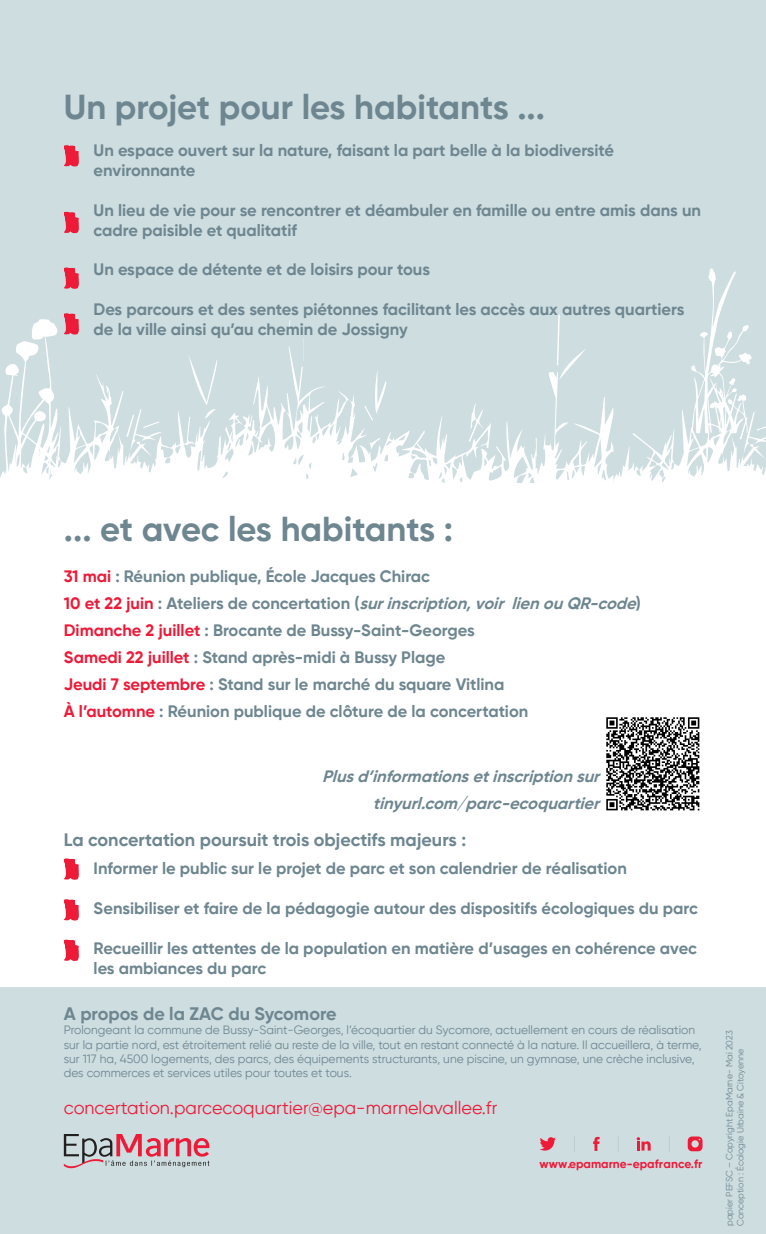
<style>
.page{position:relative;width:766px;height:1234px;background:#fff}
.page>*{position:absolute;margin:0;border:0;box-sizing:border-box;transform-origin:0 0}
.t1{font:700 34.5px "Gilroy";color:#6e8690}
.t2{font:700 18px "Gilroy";color:#6e8690}
.t3{font:18px "Gilroy";color:#ed1a38}
.t4{font:700 16.5px/19.8px "Gilroy";color:#6e8690}
.t5{font:italic 700 16.5px "Gilroy";color:#6e8690}
.t6{font:12px/14.4px "Gilroy";color:#6e8690}
.t7{font:700 12px "Gilroy";color:#ed1a38}
.t8{font:9px "Gilroy";color:#6e8690}
.s1{color:#ed1a38}
.s2{font-style:normal;color:#ed1a38}
.s3{font-style:normal}
</style>
<div class="page">
<div style="left:0;top:0;width:765px;height:483px;background:#cddde0"></div>
<div style="left:0;top:986px;width:765px;height:247px;background:#cddde0"></div>
<svg style="left:0;top:346px;width:613px;height:137px"></svg>
<svg style="left:374px;top:369px;width:12px;height:45px"></svg>
<svg style="left:468px;top:403px;width:15px;height:38px"></svg>
<svg style="left:556px;top:314px;width:30px;height:65px"></svg>
<svg style="left:369px;top:437px;width:11px;height:13px"></svg>
<svg style="left:188px;top:354px;width:29px;height:65px"></svg>
<svg style="left:126px;top:409px;width:36px;height:42px"></svg>
<svg style="left:303px;top:338px;width:1px;height:23px"></svg>
<svg style="left:364px;top:406px;width:9px;height:14px"></svg>
<svg style="left:288px;top:320px;width:2px;height:14px"></svg>
<svg style="left:613px;top:268px;width:152px;height:215px"></svg>
<img style="left:606px;top:717px;width:94px;height:94px">
<svg style="left:63px;top:1134px;width:147px;height:34px"></svg>
<svg style="left:593px;top:1136px;width:6px;height:14px"></svg>
<svg style="left:636px;top:1137px;width:14px;height:13px"></svg>
<svg style="left:687px;top:1136px;width:15px;height:14px"></svg>
<svg style="left:540px;top:1137px;width:16px;height:13px"></svg>
<svg style="left:574px;top:1136px;width:1px;height:15px"></svg>
<svg style="left:64px;top:145px;width:15px;height:22px"></svg>
<svg style="left:63px;top:212px;width:16px;height:21px"></svg>
<svg style="left:63px;top:267px;width:16px;height:22px"></svg>
<svg style="left:1px;top:313px;width:78px;height:170px"></svg>
<svg style="left:63px;top:858px;width:16px;height:21px"></svg>
<svg style="left:63px;top:899px;width:16px;height:21px"></svg>
<svg style="left:63px;top:939px;width:16px;height:21px"></svg>
<p class="t1" style="left:64px;top:86px;width:482px">Un projet pour les habitants ...</p>
<p class="t4" style="left:94px;top:140px;width:522px">Un espace ouvert sur la nature, faisant la part belle à la biodiversité environnante</p>
<p class="t4" style="left:94px;top:200px;width:608px">Un lieu de vie pour se rencontrer et déambuler en famille ou entre amis dans un cadre paisible et qualitatif</p>
<p class="t4" style="left:94px;top:259px;width:338px">Un espace de détente et de loisirs pour tous</p>
<p class="t4" style="left:94px;top:299px;width:592px">Des parcours et des sentes piétonnes facilitant les accès aux autres quartiers de la ville ainsi qu’au chemin de Jossigny</p>
<p class="t1" style="left:64px;top:506px;width:390px">... et avec les habitants :</p>
<p class="t4" style="left:64px;top:565px;width:368px"><span class="s1">31 mai</span> : Réunion publique, École Jacques Chirac</p>
<p class="t5" style="left:64px;top:592px;width:579px"><span class="s2">1 0 e t 2 2 j u i n</span> <span class="s3">: At e l i e rs d e c o n c e r t a t i o n (</span> surinscription,voir lienouQR-code<span class="s3">)</span></p>
<p class="t4" style="left:64px;top:619px;width:412px"><span class="s1">Dimanche 2 juillet</span> : Brocante de Bussy-Saint-Georges</p>
<p class="t4" style="left:64px;top:646px;width:383px"><span class="s1">Samedi 22 juillet</span> : Stand après-midi à Bussy Plage</p>
<p class="t4" style="left:64px;top:673px;width:442px"><span class="s1">Jeudi 7 septembre</span> : Stand sur le marché du square Vitlina</p>
<p class="t4" style="left:64px;top:700px;width:466px"><span class="s1">À l’automne</span> : Réunion publique de clôture de la concertation</p>
<p class="t5" style="left:322px;top:765px;width:284px">Plusd’informationsetinscriptionsur</p>
<p class="t5" style="left:373px;top:792px;width:233px">tinyurl.com/parc-ecoquartier</p>
<p class="t2" style="left:64px;top:828px;width:404px">La concertation poursuit trois objectifs majeurs :</p>
<p class="t4" style="left:94px;top:858px;width:534px">Informer le public sur le projet de parc et son calendrier de réalisation</p>
<p class="t4" style="left:94px;top:898px;width:605px">Sensibiliser et faire de la pédagogie autour des dispositifs écologiques du parc</p>
<p class="t4" style="left:94px;top:937px;width:604px">Recueillir les attentes de la population en matière d’usages en cohérence avec les ambiances du parc</p>
<p class="t2" style="left:64px;top:1001px;width:274px">A propos de la ZAC du Sycomore</p>
<p class="t6" style="left:64px;top:1022px;width:639px">Prolongeant la commune de Bussy-Saint-Georges, l’écoquartier du Sycomore, actuellement en cours de réalisation sur la partie nord, est étroitement relié au reste de la ville, tout en restant connecté à la nature. Il accueillera, à terme, sur 117 ha, 4500 logements, des parcs, des équipements structurants, une piscine, un gymnase, une crèche inclusive, des commerces et services utiles pour toutes et tous.</p>
<p class="t3" style="left:64px;top:1096px;width:435px">concertation.parcecoquartier@epa-marnelavallee.fr</p>
<p class="t7" style="left:539px;top:1155px;width:164px">www.epamarne-epafrance.fr</p>
<p class="t8" style="left:723px;top:1225px;width:197px;rotate:-90deg">papier PEFSC – Copyright EpaMarne- Mai 2023</p>
<p class="t8" style="left:734px;top:1225px;width:179px;rotate:-90deg">Conception : Écologie Urbaine &amp; Citoyenne</p>
</div>
